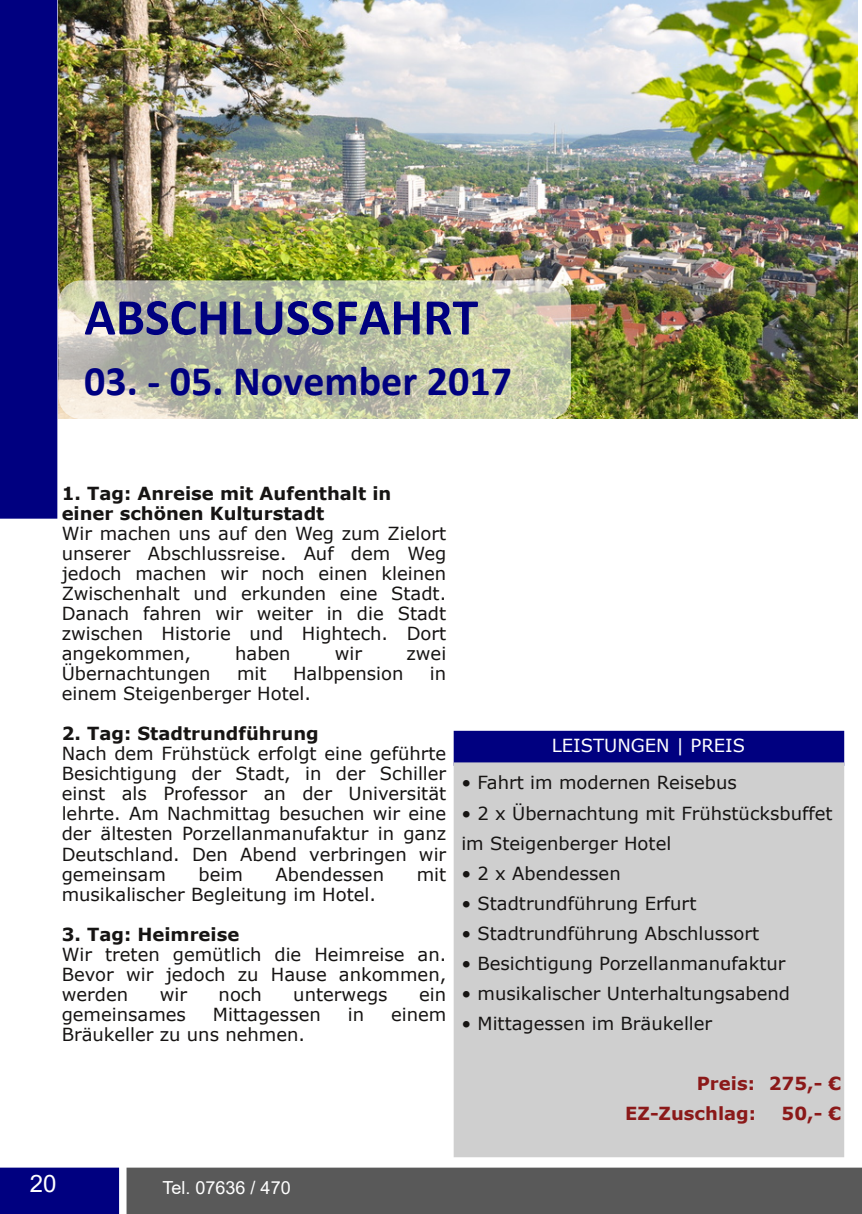
<style>
.page{position:relative;width:862px;height:1214px;background:#fff}
.page>*{position:absolute;margin:0;border:0;box-sizing:border-box;transform-origin:0 0}
.t1{font:700 52px "Calibri";color:#000080}
.t2{font:700 42px "Calibri";color:#000080}
.t3{font:24px "Arial";color:#fff}
.t4{font:18px/20px "Verdana";color:#161413;text-align:justify}
.t5{font:700 18px/20px "Verdana";color:#161413}
.t6{font:700 18px/30px "Verdana";color:#8b1919}
.t7{font:18px "Verdana";color:#fff}
.t8{font:18px "Arial";color:#fff}
</style>
<div class="page">
<div style="left:128px;top:1168px;width:733px;height:44px;background:#595959"></div>
<div style="left:126px;top:1167px;width:736px;height:46px;border:2px solid #595959"></div>
<div style="left:1px;top:1168px;width:117px;height:44px;background:#000080"></div>
<div style="left:0;top:1167px;width:119px;height:46px;border:2px solid #000080"></div>
<div style="left:1px;top:1px;width:55px;height:516px;background:#000080"></div>
<div style="left:0;top:0;width:57px;height:518px;border:2px solid #000080"></div>
<img style="left:58px;top:0;width:800px;height:418px">
<div style="left:455px;top:731px;width:388px;height:33px;background:#000080"></div>
<div style="left:454px;top:730px;width:390px;height:35px;border:2px solid #000080"></div>
<div style="left:455px;top:763px;width:388px;height:393px;background:#cfcfcf"></div>
<div style="left:454px;top:762px;width:390px;height:395px;border:2px solid #cfcfcf"></div>
<div style="left:58px;top:280px;width:513px;height:139px;background:#fff;border-radius:23px;opacity:.6"></div>
<h1 class="t1" style="left:84px;top:295px;width:395px">ABSCHLUSSFAHRT</h1>
<h2 class="t2" style="left:84px;top:363px;width:429px">03. ‐ 05. November 2017</h2>
<p class="t5" style="left:62px;top:483px;width:331px">1. Tag: Anreise mit Aufenthalt in einer schönen Kulturstadt</p>
<p class="t4" style="left:62px;top:523px;width:386px">Wir machen uns auf den Weg zum Zielort unserer Abschlussreise. Auf dem Weg jedoch machen wir noch einen kleinen Zwischenhalt und erkunden eine Stadt.<br>Danach fahren wir weiter in die Stadt zwischen Historie und Hightech. Dort angekommen,</p>
<p class="t4" style="left:235px;top:643px;width:57px">haben</p>
<p class="t4" style="left:335px;top:643px;width:29px">wir</p>
<p class="t4" style="left:406px;top:643px;width:41px">zwei</p>
<p class="t4" style="left:62px;top:663px;width:150px">Übernachtungen</p>
<p class="t4" style="left:237px;top:663px;width:31px">mit</p>
<p class="t4" style="left:293px;top:663px;width:112px">Halbpension</p>
<p class="t4" style="left:430px;top:663px;width:18px">in</p>
<p class="t4" style="left:62px;top:683px;width:251px">einem Steigenberger Hotel.</p>
<p class="t5" style="left:62px;top:723px;width:259px">2. Tag: Stadtrundführung</p>
<p class="t4" style="left:62px;top:743px;width:386px">Nach dem Frühstück erfolgt eine geführte Besichtigung der Stadt, in der Schiller einst als Professor an der Universität lehrte. Am Nachmittag besuchen wir eine der ältesten Porzellanmanufaktur in ganz Deutschland. Den Abend verbringen wir gemeinsam</p>
<p class="t4" style="left:199px;top:863px;width:46px">beim</p>
<p class="t4" style="left:276px;top:863px;width:110px">Abendessen</p>
<p class="t4" style="left:417px;top:863px;width:31px">mit</p>
<p class="t4" style="left:62px;top:883px;width:316px">musikalischer Begleitung im Hotel.</p>
<p class="t5" style="left:62px;top:923px;width:179px">3. Tag: Heimreise</p>
<p class="t4" style="left:62px;top:943px;width:386px">Wir treten gemütlich die Heimreise an.<br>Bevor wir jedoch zu Hause ankommen, werden</p>
<p class="t4" style="left:160px;top:983px;width:29px">wir</p>
<p class="t4" style="left:219px;top:983px;width:45px">noch</p>
<p class="t4" style="left:293px;top:983px;width:96px">unterwegs</p>
<p class="t4" style="left:419px;top:983px;width:29px">ein</p>
<p class="t4" style="left:62px;top:1003px;width:126px">gemeinsames</p>
<p class="t4" style="left:213px;top:1003px;width:109px">Mittagessen</p>
<p class="t4" style="left:348px;top:1003px;width:18px">in</p>
<p class="t4" style="left:391px;top:1003px;width:57px">einem</p>
<p class="t4" style="left:62px;top:1023px;width:245px">Bräukeller zu uns nehmen.</p>
<p class="t7" style="left:552px;top:734px;width:195px">LEISTUNGEN | PREIS</p>
<p class="t4" style="left:461px;top:772px;width:277px">• Fahrt im modernen Reisebus</p>
<p class="t4" style="left:461px;top:797px;width:373px;line-height:30px">• 2 x Übernachtung mit Frühstücksbuffet im Steigenberger Hotel</p>
<p class="t4" style="left:461px;top:862px;width:161px">• 2 x Abendessen</p>
<p class="t4" style="left:461px;top:892px;width:237px">• Stadtrundführung Erfurt</p>
<p class="t4" style="left:461px;top:922px;width:299px">• Stadtrundführung Abschlussort</p>
<p class="t4" style="left:461px;top:952px;width:326px">• Besichtigung Porzellanmanufaktur</p>
<p class="t4" style="left:461px;top:982px;width:330px">• musikalischer Unterhaltungsabend</p>
<p class="t4" style="left:461px;top:1012px;width:252px">• Mittagessen im Bräukeller</p>
<p class="t6" style="left:625px;top:1067px;width:217px;text-indent:72px">Preis: 275,- €<br>EZ-Zuschlag:</p>
<p class="t6" style="left:781px;top:1097px;width:61px">50,- €</p>
<h3 class="t3" style="left:30px;top:1169px;width:28px">20</h3>
<p class="t8" style="left:163px;top:1177px;width:130px">Tel. 07636 / 470</p>
</div>
